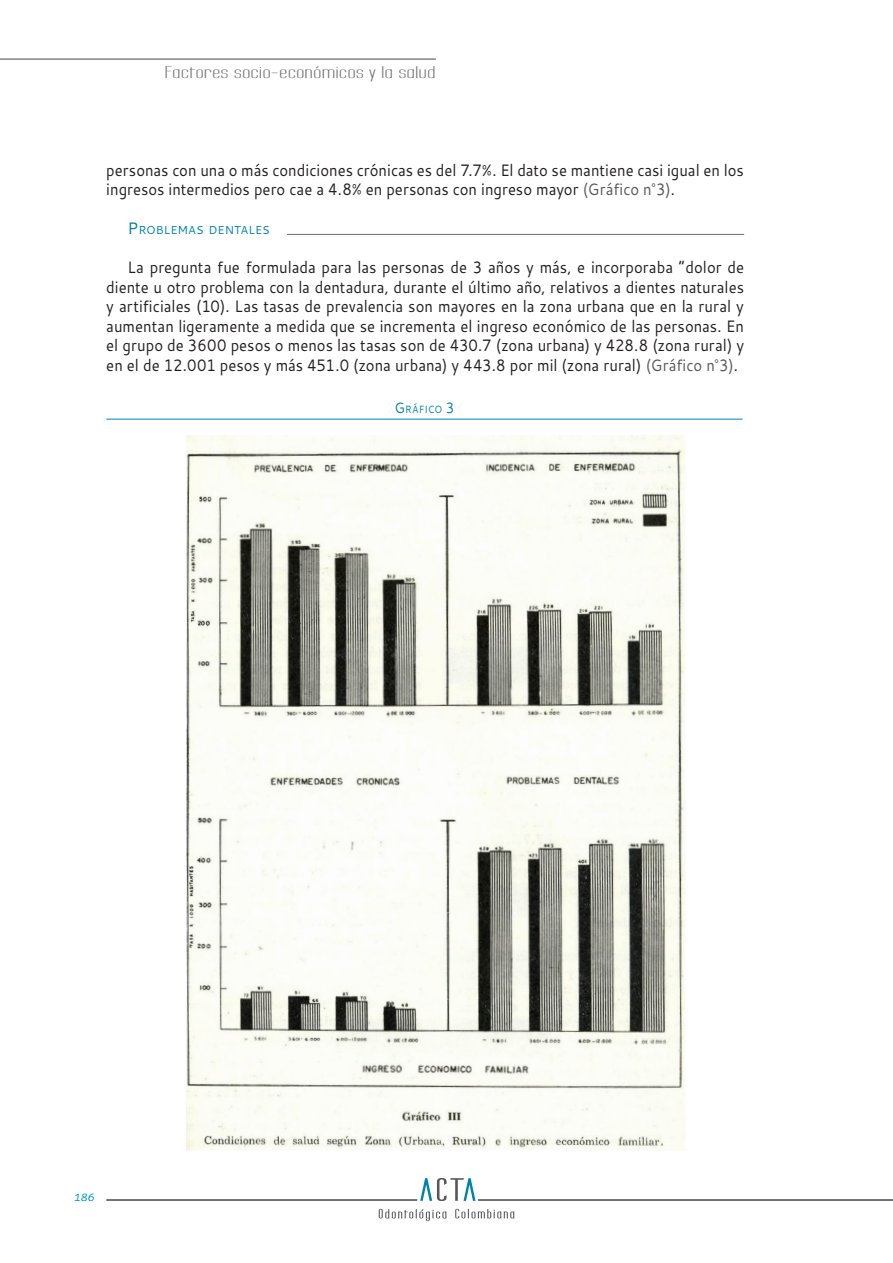
<style>
.page{position:relative;width:893px;height:1263px;background:#fff}
.page>*{position:absolute;margin:0;border:0;box-sizing:border-box;transform-origin:0 0}
.txt-base{font:16.5px/19.5px "Cantarell";color:#231f20;scale:.9 1}
.t1{font:15px "Labtop Secundo Superwide";letter-spacing:.01em;color:#6c6d70}
.t2{font:italic 300 13.5px "Aller";color:#0095b8}
.subtit-2{font:11.55px "Cantarell";letter-spacing:.01em;color:#0083a9}
.tab-título{font:10.5px "Cantarell";letter-spacing:-.01em;color:#0083a9;scale:.9 1}
.s1{color:#57585a}
.s2{font-size:16.5px}
.s3{font-size:15px}
</style>
<div class="page">
<hr style="left:106px;top:419px;width:637px;height:1px;background:#0083a9">
<hr style="left:106px;top:1199px;width:311px;height:2px;background:#57585a">
<hr style="left:478px;top:1199px;width:415px;height:2px;background:#57585a">
<svg style="left:379px;top:1209px;width:67px;height:12px"></svg>
<svg style="left:455px;top:1209px;width:59px;height:9px"></svg>
<svg style="left:420px;top:1178px;width:55px;height:23px"></svg>
<hr style="left:0;top:59px;width:436px;height:1px;background:#57585a">
<img style="left:186px;top:435px;width:499px;height:716px">
<hr style="left:287px;top:234px;width:457px;height:1px;background:#6c6d70">
<p class="t1" style="left:164px;top:63px;width:273px">Factores socio-económicos y la salud</p>
<p class="txt-base" style="left:106px;top:159px;width:710px">personas con una o más condiciones crónicas es del 7.7%. El dato se mantiene casi igual en los ingresos intermedios pero cae a 4.8% en personas con ingreso mayor <span class="s1">(Gráfico n°3)</span>.</p>
<p class="subtit-2" style="left:128px;top:222px;width:144px"><span class="s2">P</span> ROBLEMAS DENTALES</p>
<p class="txt-base" style="left:106px;top:257px;width:710px;text-align:justify;text-indent:21px">La pregunta fue formulada para las personas de 3 años y más, e incorporaba “dolor de diente u otro problema con la dentadura, durante el último año, relativos a dientes naturales y artificiales (10). Las tasas de prevalencia son mayores en la zona urbana que en la rural y aumentan ligeramente a medida que se incrementa el ingreso económico de las personas. En el grupo de 3600 pesos o menos las tasas son de 430.7 (zona urbana) y 428.8 (zona rural) y en el de 12.001 pesos y más 451.0 (zona urbana) y 443.8 por mil (zona rural) <span class="s1">(Gráfico n°3)</span>.</p>
<p class="tab-título" style="left:394px;top:402px;width:68px"><span class="s3">G</span>RÁFICO <span class="s3">3</span></p>
<p class="t2" style="left:74px;top:1188px;width:22px">186</p>
</div>
